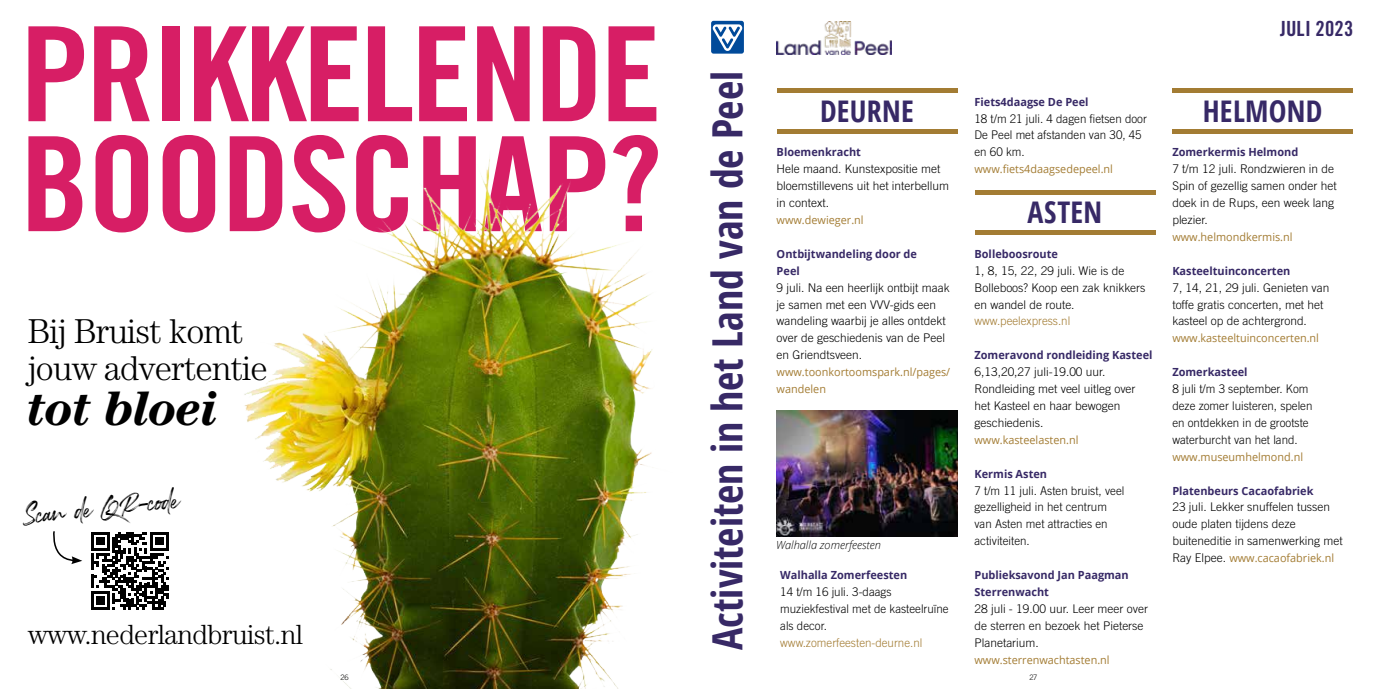
<style>
.page{position:relative;width:1378px;height:689px;background:#fff}
.page>*{position:absolute;margin:0;border:0;box-sizing:border-box;transform-origin:0 0}
.t1{font:131.4px/109.9px "Trade Gothic LT Std Bd Cn 20";letter-spacing:-.025em;color:#d71e65;scale:1.05 1}
.t2{font:italic 700 49.35px "Century Std";letter-spacing:-.02em;color:#000}
.t3{font:700 41.7px "Open Sans Condensed";color:#372966}
.t4{font:300 34.5px/37px "Century Std";letter-spacing:-.02em;color:#000}
.t5{font:30.3px "Rockness";color:#000}
.t6{font:700 29.85px "Open Sans Condensed";letter-spacing:.01em;color:#372966}
.t7{font:300 27.9px "Century Std";letter-spacing:-.02em;color:#000}
.t8{font:20.85px "Trade Gothic LT Std Bd Cn 20";letter-spacing:.01em;color:#372966}
.t9{font:300 12px/17px "Trade Gothic LT Std";color:#000}
.t10{font:300 12px "Trade Gothic LT Std";color:#a37c33}
.t11{font:700 11.25px/17px "Open Sans";color:#372966}
.t12{font:11.25px/17px "Open Sans";color:#a37c33}
.t13{font:italic 300 11.25px "Open Sans";color:#000}
.t14{font:300 7.5px "Trade Gothic LT Std";color:#000}
.s1{font-family:"Trade Gothic LT Std";font-weight:300;font-size:12px;color:#000}
</style>
<div class="page">
<img style="left:776px;top:410px;width:181px;height:126px">
<svg style="left:711px;top:20px;width:33px;height:34px"></svg>
<hr style="left:1172px;top:129px;width:181px;height:4px;background:#a37c33">
<hr style="left:1172px;top:89px;width:181px;height:4px;background:#a37c33">
<img style="left:776px;top:21px;width:116px;height:34px">
<hr style="left:974px;top:230px;width:181px;height:4px;background:#a37c33">
<hr style="left:974px;top:190px;width:181px;height:4px;background:#a37c33">
<hr style="left:776px;top:129px;width:181px;height:4px;background:#a37c33">
<hr style="left:776px;top:89px;width:181px;height:4px;background:#a37c33">
<img style="left:244px;top:158px;width:409px;height:531px">
<svg style="left:91px;top:532px;width:78px;height:77px"></svg>
<svg style="left:53px;top:531px;width:29px;height:33px"></svg>
<h1 class="t1" style="left:20px;top:18px;width:613px">PRIKKELENDE<br>BOODSCHAP?</h1>
<h3 class="t4" style="left:28px;top:313px;width:241px">Bij Bruist komt jouw advertentie</h3>
<h2 class="t2" style="left:28px;top:379px;width:193px">tot bloei</h2>
<h3 class="t5" style="left:20px;top:495px;width:161px;rotate:-6deg">Scan de QR-code</h3>
<h3 class="t7" style="left:28px;top:618px;width:277px">www.nederlandbruist.nl</h3>
<h3 class="t3" style="left:698px;top:650px;width:581px;rotate:-90deg">Activiteiten in het Land van de Peel</h3>
<h3 class="t6" style="left:820px;top:90px;width:95px">DEURNE</h3>
<p class="t11" style="left:776px;top:143px;width:86px">Bloemenkracht</p>
<p class="t9" style="left:776px;top:160px;width:174px">Hele maand. Kunstexpositie met bloemstillevens uit het interbellum in context.</p>
<p class="t12" style="left:776px;top:211px;width:88px">www.dewieger.nl</p>
<p class="t11" style="left:776px;top:245px;width:142px">Ontbijtwandeling door de<br>Peel</p>
<p class="t9" style="left:776px;top:279px;width:174px">9 juli. Na een heerlijk ontbijt maak je samen met een VVV-gids een wandeling waarbij je alles ontdekt over de geschiedenis van de Peel en Griendtsveen.</p>
<p class="t12" style="left:776px;top:363px;width:175px">www.toonkortoomspark.nl/pages/ wandelen</p>
<p class="t13" style="left:776px;top:537px;width:106px">Walhalla zomerfeesten</p>
<p class="t11" style="left:780px;top:566px;width:128px">Walhalla Zomerfeesten</p>
<p class="t9" style="left:780px;top:583px;width:170px">14 t/m 16 juli. 3-daags muziekfestival met de kasteelruïne als decor.</p>
<p class="t10" style="left:780px;top:635px;width:144px">www.zomerfeesten-deurne.nl</p>
<p class="t11" style="left:974px;top:93px;width:116px">Fiets4daagse De Peel</p>
<p class="t9" style="left:974px;top:110px;width:174px">18 t/m 21 juli. 4 dagen fietsen door<br>De Peel met afstanden van 30, 45 en 60 km.</p>
<p class="t12" style="left:974px;top:160px;width:140px">www.fiets4daagsedepeel.nl</p>
<h3 class="t6" style="left:1027px;top:192px;width:76px">ASTEN</h3>
<p class="t11" style="left:974px;top:245px;width:85px">Bolleboosroute</p>
<p class="t9" style="left:974px;top:262px;width:172px">1, 8, 15, 22, 29 juli. Wie is de<br>Bolleboos? Koop een zak knikkers en wandel de route.</p>
<p class="t10" style="left:974px;top:314px;width:97px">www.peelexpress.nl</p>
<p class="t11" style="left:974px;top:346px;width:179px">Zomeravond rondleiding Kasteel</p>
<p class="t9" style="left:974px;top:363px;width:163px">6,13,20,27 juli-19.00 uur.<br>Rondleiding met veel uitleg over het Kasteel en haar bewogen geschiedenis.</p>
<p class="t12" style="left:974px;top:431px;width:105px">www.kasteelasten.nl</p>
<p class="t11" style="left:974px;top:465px;width:74px">Kermis Asten</p>
<p class="t9" style="left:974px;top:482px;width:151px">7 t/m 11 juli. Asten bruist, veel gezelligheid in het centrum van Asten met attracties en activiteiten.</p>
<p class="t11" style="left:974px;top:566px;width:156px">Publieksavond Jan Paagman<br>Sterrenwacht</p>
<p class="t9" style="left:974px;top:600px;width:175px">28 juli - 19.00 uur. Leer meer over de sterren en bezoek het Pieterse<br>Planetarium.</p>
<p class="t12" style="left:974px;top:651px;width:137px">www.sterrenwachtasten.nl</p>
<p class="t14" style="left:340px;top:672px;width:10px">26</p>
<p class="t14" style="left:1029px;top:672px;width:9px">27</p>
<h3 class="t8" style="left:1280px;top:16px;width:75px">JULI 2023</h3>
<h3 class="t6" style="left:1202px;top:90px;width:121px">HELMOND</h3>
<p class="t11" style="left:1172px;top:143px;width:127px">Zomerkermis Helmond</p>
<p class="t9" style="left:1172px;top:160px;width:166px">7 t/m 12 juli. Rondzwieren in de<br>Spin of gezellig samen onder het doek in de Rups, een week lang plezier.</p>
<p class="t12" style="left:1172px;top:228px;width:122px">www.helmondkermis.nl</p>
<p class="t11" style="left:1172px;top:262px;width:120px">Kasteeltuinconcerten</p>
<p class="t9" style="left:1172px;top:279px;width:159px">7, 14, 21, 29 juli. Genieten van toffe gratis concerten, met het kasteel op de achtergrond.</p>
<p class="t12" style="left:1172px;top:329px;width:148px">www.kasteeltuinconcerten.nl</p>
<p class="t11" style="left:1172px;top:363px;width:77px">Zomerkasteel</p>
<p class="t9" style="left:1172px;top:380px;width:142px">8 juli t/m 3 september. Kom deze zomer luisteren, spelen en ontdekken in de grootste waterburcht van het land.</p>
<p class="t12" style="left:1172px;top:448px;width:132px">www.museumhelmond.nl</p>
<p class="t11" style="left:1172px;top:482px;width:143px">Platenbeurs Cacaofabriek</p>
<p class="t9" style="left:1172px;top:498px;width:172px">23 juli. Lekker snuffelen tussen oude platen tijdens deze buiteneditie in samenwerking met</p>
<p class="t12" style="left:1172px;top:549px;width:163px"><span class="s1">Ray Elpee.</span> www.cacaofabriek.nl</p>
</div>
